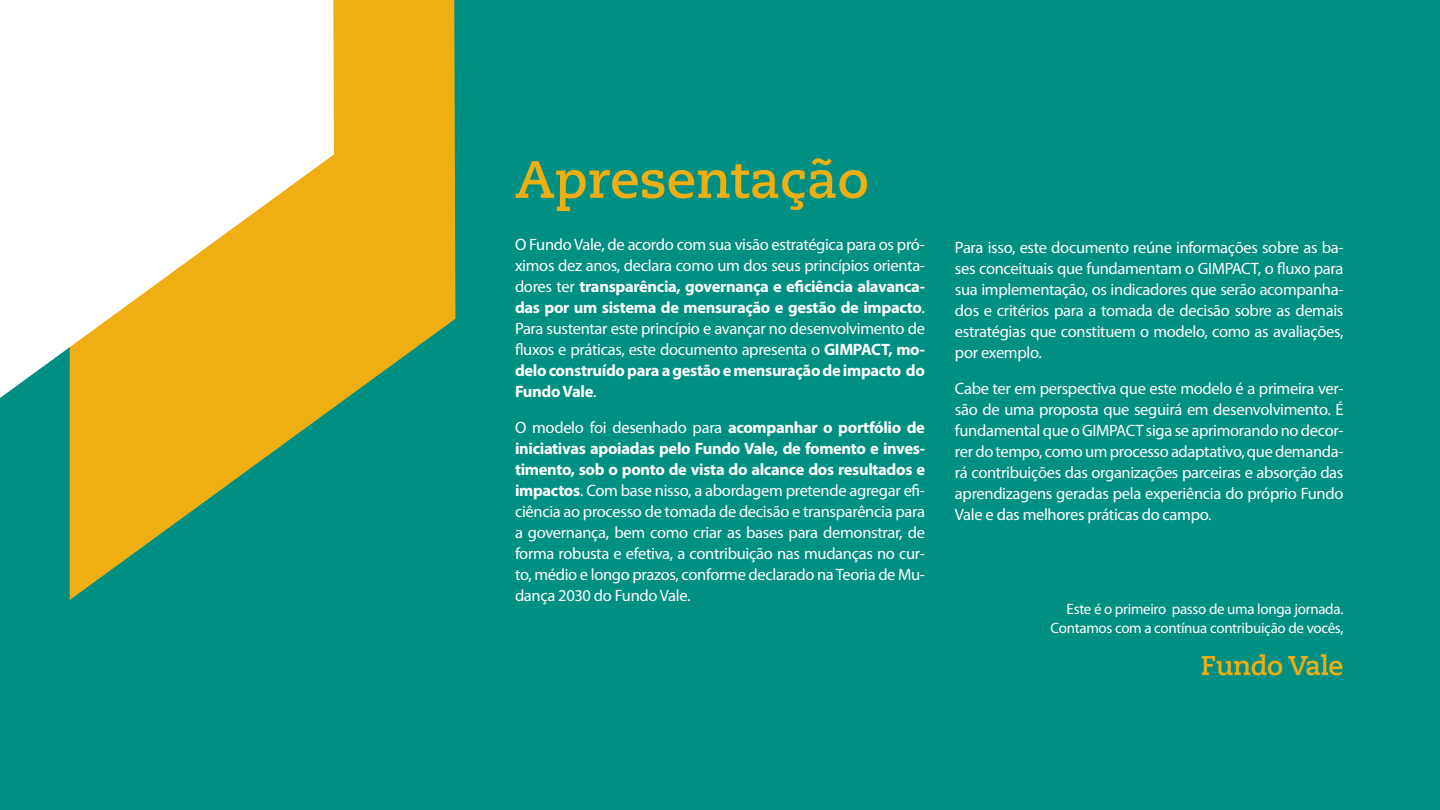
<style>
.page{position:relative;width:1440px;height:810px;background:#008f83}
.page>*{position:absolute;margin:0;border:0;box-sizing:border-box;transform-origin:0 0}
.t1{font:700 52.5px "Caecilia LT Pro 75";color:#efaf12}
.t2{font:700 27px "Caecilia LT Pro 75";letter-spacing:-.02em;color:#efaf12}
.t3{font:16.5px/21px "Myriad Pro";letter-spacing:-.02em;color:#fff;text-align:justify}
.t4{font:15px/19.1px "Myriad Pro";letter-spacing:-.02em;color:#fff;text-align:right}
.s1{font-weight:700}
</style>
<div class="page">
<svg style="left:70px;top:0;width:385px;height:600px;fill:#efaf12"></svg>
<svg style="left:0;top:0;width:334px;height:398px;background:#f6e6b7"></svg>
<h1 class="t1" style="left:515px;top:144px;width:355px">Apresentação</h1>
<p class="t3" style="left:515px;top:234px;width:412px">O Fundo Vale, de acordo com sua visão estratégica para os pró&shy;ximos dez anos, declara como um dos seus princípios orienta&shy;dores ter <span class="s1">transparência, governança e eficiência alavanca&shy;das por um sistema de mensuração e gestão de impacto</span>.<br>Para sustentar este princípio e avançar no desenvolvimento de fluxos e práticas, este documento apresenta o <span class="s1">GIMPACT, mo&shy;delo construído para a gestão e mensuração de impacto do Fundo Vale</span>.</p>
<p class="t3" style="left:515px;top:417px;width:412px">O modelo foi desenhado para <span class="s1">acompanhar o portfólio de iniciativas apoiadas pelo Fundo Vale, de fomento e inves&shy;timento, sob o ponto de vista do alcance dos resultados e impactos</span>. Com base nisso, a abordagem pretende agregar efi&shy;ciência ao processo de tomada de decisão e transparência para a governança, bem como criar as bases para demonstrar, de forma robusta e efetiva, a contribuição nas mudanças no cur&shy;to, médio e longo prazos, conforme declarado na Teoria de Mu&shy;dança 2030 do Fundo Vale.</p>
<p class="t3" style="left:955px;top:237px;width:390px">Para isso, este documento reúne informações sobre as ba&shy;ses conceituais que fundamentam o GIMPACT, o fluxo para sua implementação, os indicadores que serão acompanha&shy;dos e critérios para a tomada de decisão sobre as demais estratégias que constituem o modelo, como as avaliações, por exemplo.</p>
<p class="t3" style="left:955px;top:378px;width:390px">Cabe ter em perspectiva que este modelo é a primeira ver&shy;são de uma proposta que seguirá em desenvolvimento. É fundamental que o GIMPACT siga se aprimorando no decor&shy;rer do tempo, como um processo adaptativo, que demanda&shy;rá contribuições das organizações parceiras e absorção das aprendizagens geradas pela experiência do próprio Fundo Vale e das melhores práticas do campo.</p>
<p class="t4" style="left:1051px;top:600px;width:294px">Este é o primeiro passo de uma longa jornada.<br>Contamos com a contínua contribuição de vocês,</p>
<h2 class="t2" style="left:1201px;top:647px;width:144px">Fundo Vale</h2>
</div>
